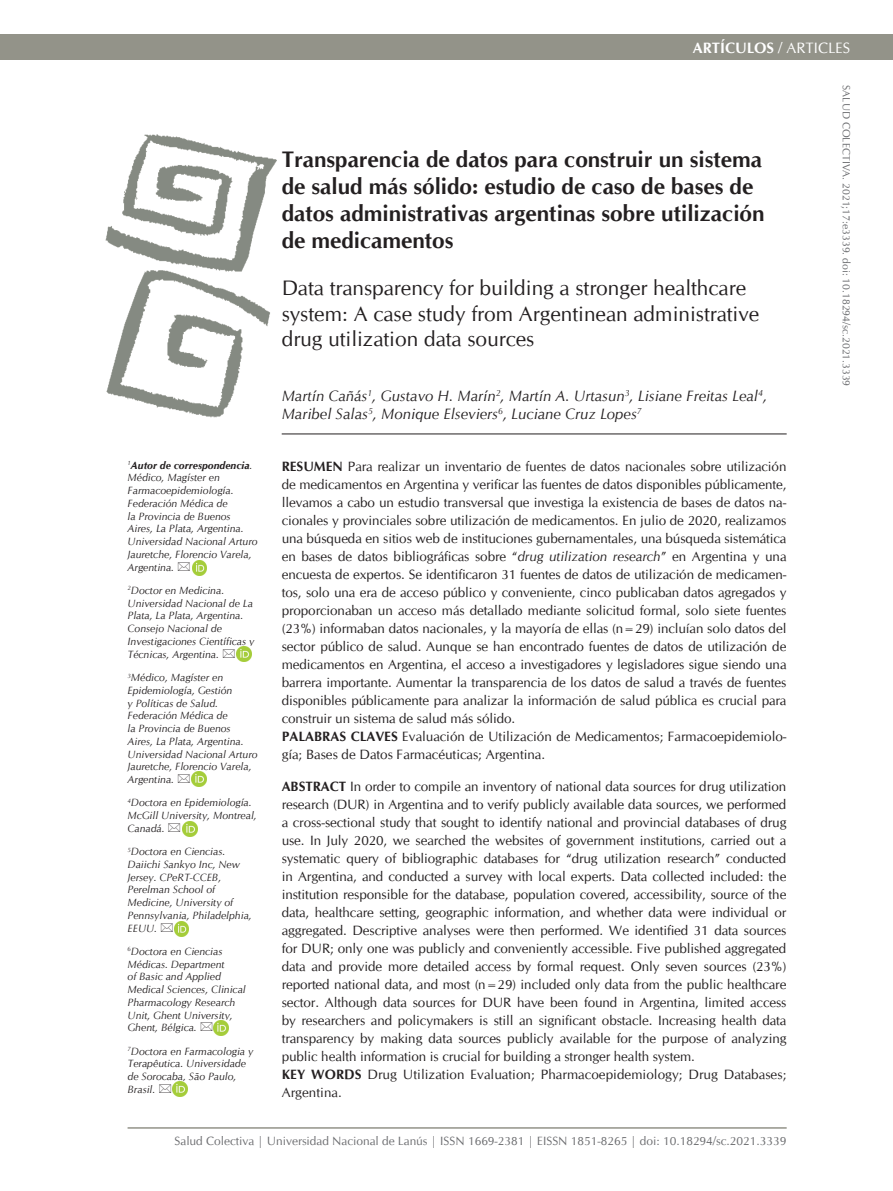
<style>
.page{position:relative;width:893px;height:1191px;background:#fff}
.page>*{position:absolute;margin:0;border:0;box-sizing:border-box;transform-origin:0 0}
.t1{font:700 22.5px/27px "CG Omega";color:#231f20}
.t2{font:21px/25.2px "CG Omega";color:#231f20}
.t3{font:italic 15px/18px "CG Omega";color:#231f20}
.t4{font:700 15px "CG Omega";color:#fff}
.t5{font:13.5px/18px "CG Omega";letter-spacing:-.005em;color:#231f20}
.t6{font:12px "CG Omega";color:#6c6d70}
.t7{font:italic 10.5px/12.8px "CG Omega";color:#231f20}
.t8{font:10.5px "CG Omega";color:#6c6d70}
.s1{font-weight:700}
.s2{font-weight:400}
.s3{font-style:italic}
</style>
<div class="page">
<div style="left:0;top:34px;width:893px;height:26px;background:#939389"></div>
<img style="left:105px;top:134px;width:172px;height:284px">
<hr style="left:128px;top:1127px;width:659px;height:1px;background:#939389">
<hr style="left:282px;top:434px;width:505px;height:1px;background:#231f20">
<img style="left:192px;top:560px;width:15px;height:15px">
<img style="left:191px;top:771px;width:15px;height:15px">
<img style="left:174px;top:921px;width:15px;height:15px">
<img style="left:213px;top:1020px;width:15px;height:15px">
<img style="left:236px;top:646px;width:15px;height:15px">
<img style="left:183px;top:821px;width:15px;height:15px">
<img style="left:172px;top:1081px;width:15px;height:15px">
<p class="t7" style="left:128px;top:459px;width:132px"><sup>1</sup><span class="s1">Autor de correspondencia</span>.<br>Médico, Magíster en<br>Farmacoepidemiología.<br>Federación Médica de<br>la Provincia de Buenos<br>Aires, La Plata, Argentina.<br>Universidad Nacional Arturo<br>Jauretche, Florencio Varela,<br>Argentina.</p>
<p class="t7" style="left:128px;top:584px;width:128px"><sup>2</sup>Doctor en Medicina.<br>Universidad Nacional de La<br>Plata, La Plata, Argentina.<br>Consejo Nacional de<br>Investigaciones Científicas y<br>Técnicas, Argentina.</p>
<p class="t7" style="left:128px;top:671px;width:132px"><sup>3</sup>Médico, Magíster en<br>Epidemiología, Gestión<br>y Políticas de Salud.<br>Federación Médica de<br>la Provincia de Buenos<br>Aires, La Plata, Argentina.<br>Universidad Nacional Arturo<br>Jauretche, Florencio Varela,<br>Argentina.</p>
<p class="t7" style="left:128px;top:796px;width:131px"><sup>4</sup>Doctora en Epidemiología.<br>McGill University, Montreal,<br>Canadá.</p>
<p class="t7" style="left:128px;top:845px;width:126px"><sup>5</sup>Doctora en Ciencias.<br>Daiichi Sankyo Inc, New<br>Jersey. CPeRT-CCEB,<br>Perelman School of<br>Medicine, University of<br>Pennsylvania, Philadelphia,<br>EEUU.</p>
<p class="t7" style="left:128px;top:945px;width:120px"><sup>6</sup>Doctora en Ciencias<br>Médicas. Department<br>of Basic and Applied<br>Medical Sciences, Clinical<br>Pharmacology Research<br>Unit, Ghent University,<br>Ghent, Bélgica.</p>
<p class="t7" style="left:128px;top:1044px;width:127px"><sup>7</sup>Doctora en Farmacologia y<br>Terapêutica. Universidade de Sorocaba, São Paulo,<br>Brasil.</p>
<p class="t4" style="left:693px;top:38px;width:159px">Artículos <span class="s2">/ Articles</span></p>
<p class="t8" style="left:852px;top:85px;width:303px;rotate:90deg">SALUD COLECTIVA. 2021;17:e3339. doi: 10.18294/sc.2021.3339</p>
<h1 class="t1" style="left:282px;top:145px;width:484px">Transparencia de datos para construir un sistema de salud más sólido: estudio de caso de bases de datos administrativas argentinas sobre utilización de medicamentos</h1>
<h2 class="t2" style="left:282px;top:276px;width:479px">Data transparency for building a stronger healthcare system: A case study from Argentinean administrative drug utilization data sources</h2>
<p class="t3" style="left:282px;top:387px;width:487px">Martín Cañás<sup>1</sup>, Gustavo H. Marín<sup>2</sup>, Martín A. Urtasun<sup>3</sup>, Lisiane Freitas Leal<sup>4</sup>,<br>Maribel Salas<sup>5</sup>, Monique Elseviers<sup>6</sup>, Luciane Cruz Lopes<sup>7</sup></p>
<p class="t5" style="left:282px;top:457px;width:506px"><span class="s1">RESUMEN</span> Para realizar un inventario de fuentes de datos nacionales sobre utilización de medicamentos en Argentina y verificar las fuentes de datos disponibles públicamente, llevamos a cabo un estudio transversal que investiga la existencia de bases de datos na&shy;cionales y provinciales sobre utilización de medicamentos. En julio de 2020, realizamos una búsqueda en sitios web de instituciones gubernamentales, una búsqueda sistemática en bases de datos bibliográficas sobre “<span class="s3">drug utilization research</span>” en Argentina y una encuesta de expertos. Se identificaron 31 fuentes de datos de utilización de medicamen&shy;tos, solo una era de acceso público y conveniente, cinco publicaban datos agregados y proporcionaban un acceso más detallado mediante solicitud formal, solo siete fuentes (23%) informaban datos nacionales, y la mayoría de ellas (n=29) incluían solo datos del sector público de salud. Aunque se han encontrado fuentes de datos de utilización de medicamentos en Argentina, el acceso a investigadores y legisladores sigue siendo una barrera importante. Aumentar la transparencia de los datos de salud a través de fuentes disponibles públicamente para analizar la información de salud pública es crucial para construir un sistema de salud más sólido.<br><span class="s1">PALABRAS CLAVES</span> Evaluación de Utilización de Medicamentos; Farmacoepidemiolo&shy;gía; Bases de Datos Farmacéuticas; Argentina.</p>
<p class="t5" style="left:282px;top:777px;width:506px"><span class="s1">ABSTRACT</span> In order to compile an inventory of national data sources for drug utilization research (DUR) in Argentina and to verify publicly available data sources, we performed a cross-sectional study that sought to identify national and provincial databases of drug use. In July 2020, we searched the websites of government institutions, carried out a systematic query of bibliographic databases for “drug utilization research” conducted in Argentina, and conducted a survey with local experts. Data collected included: the institution responsible for the database, population covered, accessibility, source of the data, healthcare setting, geographic information, and whether data were individual or aggregated. Descriptive analyses were then performed. We identified 31 data sources for DUR; only one was publicly and conveniently accessible. Five published aggregated data and provide more detailed access by formal request. Only seven sources (23%) reported national data, and most (n=29) included only data from the public healthcare sector. Although data sources for DUR have been found in Argentina, limited access by researchers and policymakers is still an significant obstacle. Increasing health data transparency by making data sources publicly available for the purpose of analyzing public health information is crucial for building a stronger health system.<br><span class="s1">KEY WORDS</span> Drug Utilization Evaluation; Pharmacoepidemiology; Drug Databases; Argentina.</p>
<p class="t6" style="left:175px;top:1133px;width:369px">Salud Colectiva | Universidad Nacional de Lanús | ISS N 1669-2381 | EISS</p>
<p class="t6" style="left:558px;top:1133px;width:229px">N 1851-8265 | doi: 10.18294/sc.2021.3339</p>
</div>
